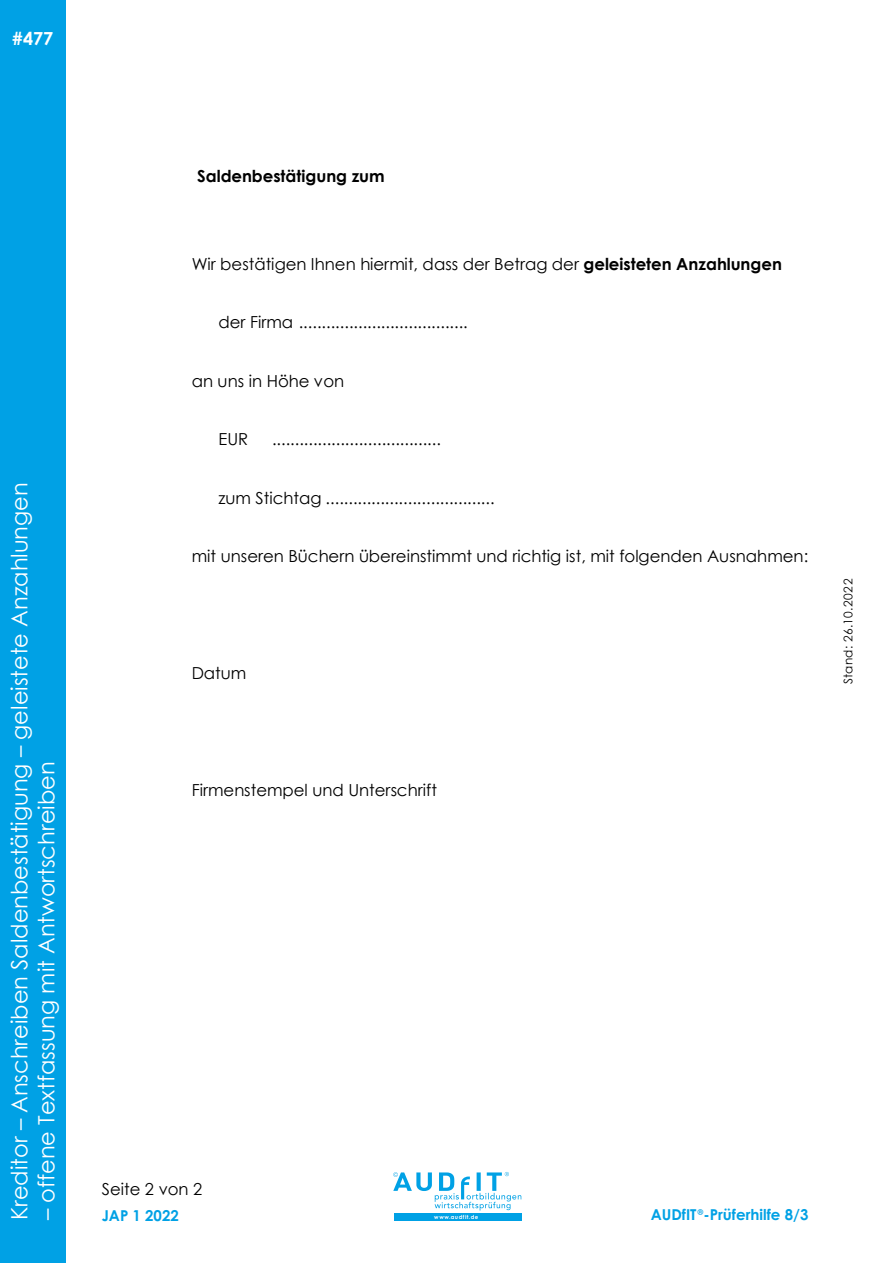
<style>
.page{position:relative;width:893px;height:1263px;background:#fff}
.page>*{position:absolute;margin:0;border:0;box-sizing:border-box;transform-origin:0 0}
.t1{font:22.5px "Century Gothic";color:#fff}
.t2{font:700 18px "Century Gothic";color:#fff}
.t3{font:16.5px "Century Gothic";color:#000}
.t4{font:700 16.5px "Century Gothic";color:#000}
.t5{font:15px "Century Gothic Bold R";color:#00a1e5}
.t6{font:12px "Century Gothic";letter-spacing:.04em;color:#000}
.t7{font:700 5.55px "Century Gothic";letter-spacing:.09em;color:#fff}
.s1{font-weight:700}
</style>
<div class="page">
<div style="left:0;top:0;width:65px;height:1263px;background:#00a1e5"></div>
<div style="left:394px;top:1213px;width:127px;height:8px;background:#00a1e5"></div>
<svg style="left:393px;top:1172px;width:128px;height:38px"></svg>
<p class="t2" style="left:12px;top:24px;width:43px">#477</p>
<h1 class="t1" style="left:4px;top:1220px;width:740px;rotate:-90deg">Kreditor – Anschreiben Saldenbestätigung – geleistete Anzahlungen</h1>
<h1 class="t1" style="left:31px;top:1220px;width:460px;rotate:-90deg">– offene Textfassung mit Antwortschreiben</h1>
<p class="t4" style="left:197px;top:164px;width:189px">Saldenbestätigung zum</p>
<p class="t3" style="left:192px;top:252px;width:592px">Wir bestätigen Ihnen hiermit, dass der Betrag der <span class="s1">geleisteten Anzahlungen</span></p>
<p class="t3" style="left:219px;top:311px;width:251px">der Firma .....................................</p>
<p class="t3" style="left:192px;top:369px;width:154px">an uns in Höhe von</p>
<p class="t3" style="left:219px;top:428px;width:31px">EUR</p>
<p class="t3" style="left:272px;top:428px;width:171px">.....................................</p>
<p class="t3" style="left:219px;top:486px;width:278px">zum Stichtag .....................................</p>
<p class="t3" style="left:192px;top:545px;width:618px">mit unseren Büchern übereinstimmt und richtig ist, mit folgenden Ausnahmen:</p>
<p class="t3" style="left:192px;top:662px;width:56px">Datum</p>
<p class="t6" style="left:840px;top:684px;width:107px;rotate:-90deg">Stand: 26.10.2022</p>
<p class="t3" style="left:192px;top:779px;width:247px">Firmenstempel und Unterschrift</p>
<p class="t3" style="left:102px;top:1177px;width:102px">Seite 2 von 2</p>
<p class="t5" style="left:102px;top:1204px;width:79px">JAP 1 2022</p>
<p class="t5" style="left:651px;top:1203px;width:159px">AUDfIT®-Prüferhilfe 8/3</p>
<p class="t7" style="left:434px;top:1213px;width:46px">www.audfit.de</p>
</div>
